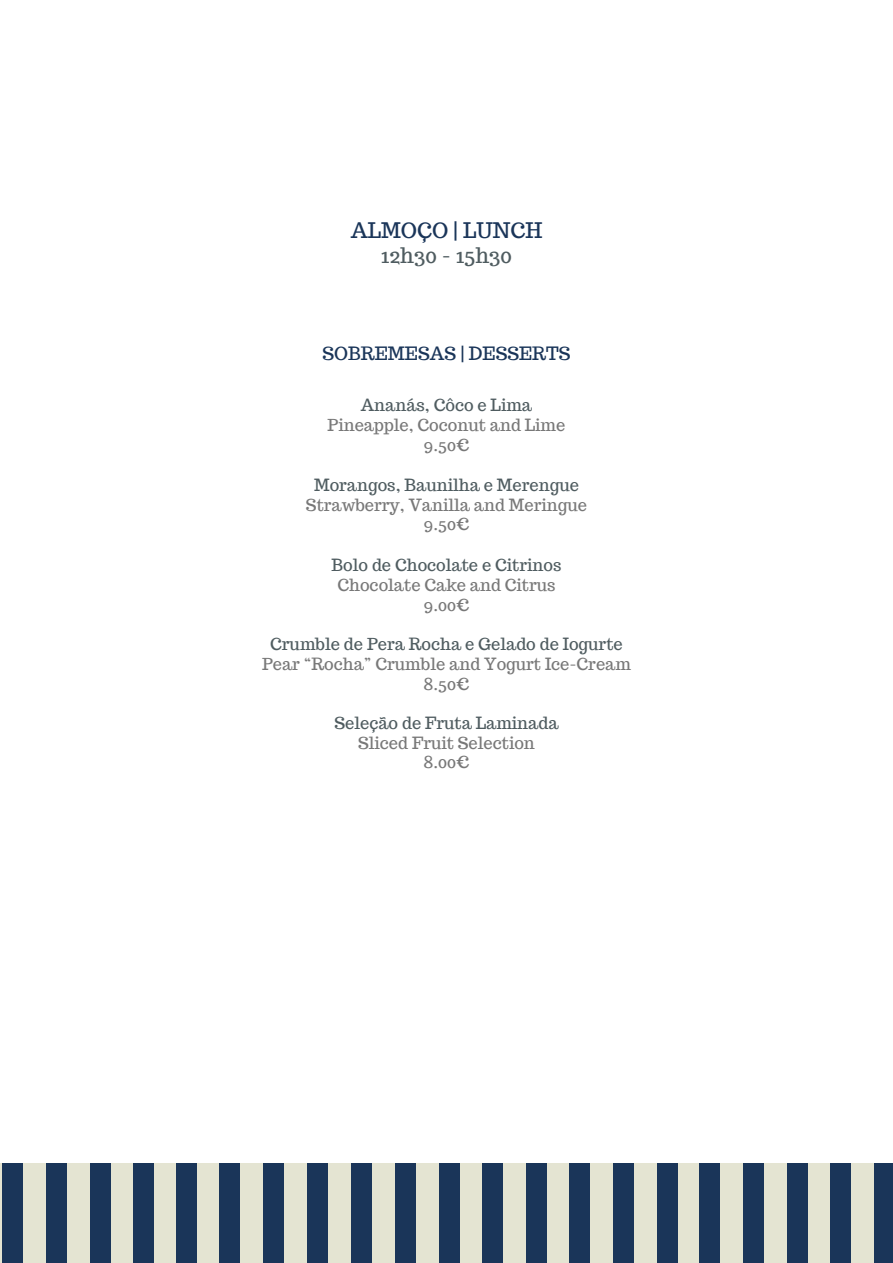
<style>
.page{position:relative;width:893px;height:1263px;background:#fff}
.page>*{position:absolute;margin:0;border:0;box-sizing:border-box;transform-origin:0 0}
.t1{font:21px "Trocchi";color:#1a3559}
.t2{font:21px "Trocchi";color:#4f5c60}
.t3{font:18px "Trocchi";color:#1a3559}
.t4{font:16.5px/19.8px "Trocchi";color:#787878;text-align:center}
.t5{font:16.5px "Trocchi";color:#4f5c60}
</style>
<div class="page">
<div style="left:458px;top:1163px;width:435px;height:100px;background:#e4e4d2"></div>
<div style="left:0;top:1163px;width:460px;height:100px;background:#e4e4d2"></div>
<div style="left:569px;top:1163px;width:21px;height:100px;background:#1a3559"></div>
<div style="left:526px;top:1163px;width:21px;height:100px;background:#1a3559"></div>
<div style="left:482px;top:1163px;width:21px;height:100px;background:#1a3559"></div>
<div style="left:657px;top:1163px;width:21px;height:100px;background:#1a3559"></div>
<div style="left:613px;top:1163px;width:21px;height:100px;background:#1a3559"></div>
<div style="left:743px;top:1163px;width:21px;height:100px;background:#1a3559"></div>
<div style="left:699px;top:1163px;width:21px;height:100px;background:#1a3559"></div>
<div style="left:830px;top:1163px;width:21px;height:100px;background:#1a3559"></div>
<div style="left:787px;top:1163px;width:21px;height:100px;background:#1a3559"></div>
<div style="left:875px;top:1163px;width:18px;height:100px;background:#1a3559"></div>
<div style="left:46px;top:1163px;width:21px;height:100px;background:#1a3559"></div>
<div style="left:2px;top:1163px;width:21px;height:100px;background:#1a3559"></div>
<div style="left:133px;top:1163px;width:21px;height:100px;background:#1a3559"></div>
<div style="left:90px;top:1163px;width:21px;height:100px;background:#1a3559"></div>
<div style="left:219px;top:1163px;width:21px;height:100px;background:#1a3559"></div>
<div style="left:176px;top:1163px;width:21px;height:100px;background:#1a3559"></div>
<div style="left:307px;top:1163px;width:21px;height:100px;background:#1a3559"></div>
<div style="left:263px;top:1163px;width:21px;height:100px;background:#1a3559"></div>
<div style="left:351px;top:1163px;width:21px;height:100px;background:#1a3559"></div>
<div style="left:439px;top:1163px;width:21px;height:100px;background:#1a3559"></div>
<div style="left:395px;top:1163px;width:21px;height:100px;background:#1a3559"></div>
<p class="t1" style="left:351px;top:217px;width:193px">ALMOÇO | LUNCH</p>
<p class="t2" style="left:381px;top:242px;width:133px">12h30 - 15h30</p>
<p class="t3" style="left:322px;top:341px;width:249px">SOBREMESAS | DESSERTS</p>
<p class="t5" style="left:361px;top:394px;width:173px">Ananás, Côco e Lima</p>
<p class="t4" style="left:328px;top:415px;width:239px">Pineapple, Coconut and Lime<br>9.50€</p>
<p class="t5" style="left:314px;top:474px;width:266px">Morangos, Baunilha e Merengue</p>
<p class="t4" style="left:306px;top:495px;width:283px">Strawberry, Vanilla and Meringue<br>9.50€</p>
<p class="t5" style="left:332px;top:554px;width:231px">Bolo de Chocolate e Citrinos</p>
<p class="t4" style="left:337px;top:575px;width:220px">Chocolate Cake and Citrus<br>9.00€</p>
<p class="t5" style="left:270px;top:633px;width:354px">Crumble de Pera Rocha e Gelado de Iogurte</p>
<p class="t4" style="left:262px;top:654px;width:370px">Pear “Rocha” Crumble and Yogurt Ice-Cream<br>8.50€</p>
<p class="t5" style="left:334px;top:712px;width:226px">Seleção de Fruta Laminada</p>
<p class="t4" style="left:358px;top:733px;width:178px">Sliced Fruit Selection<br>8.00€</p>
</div>
